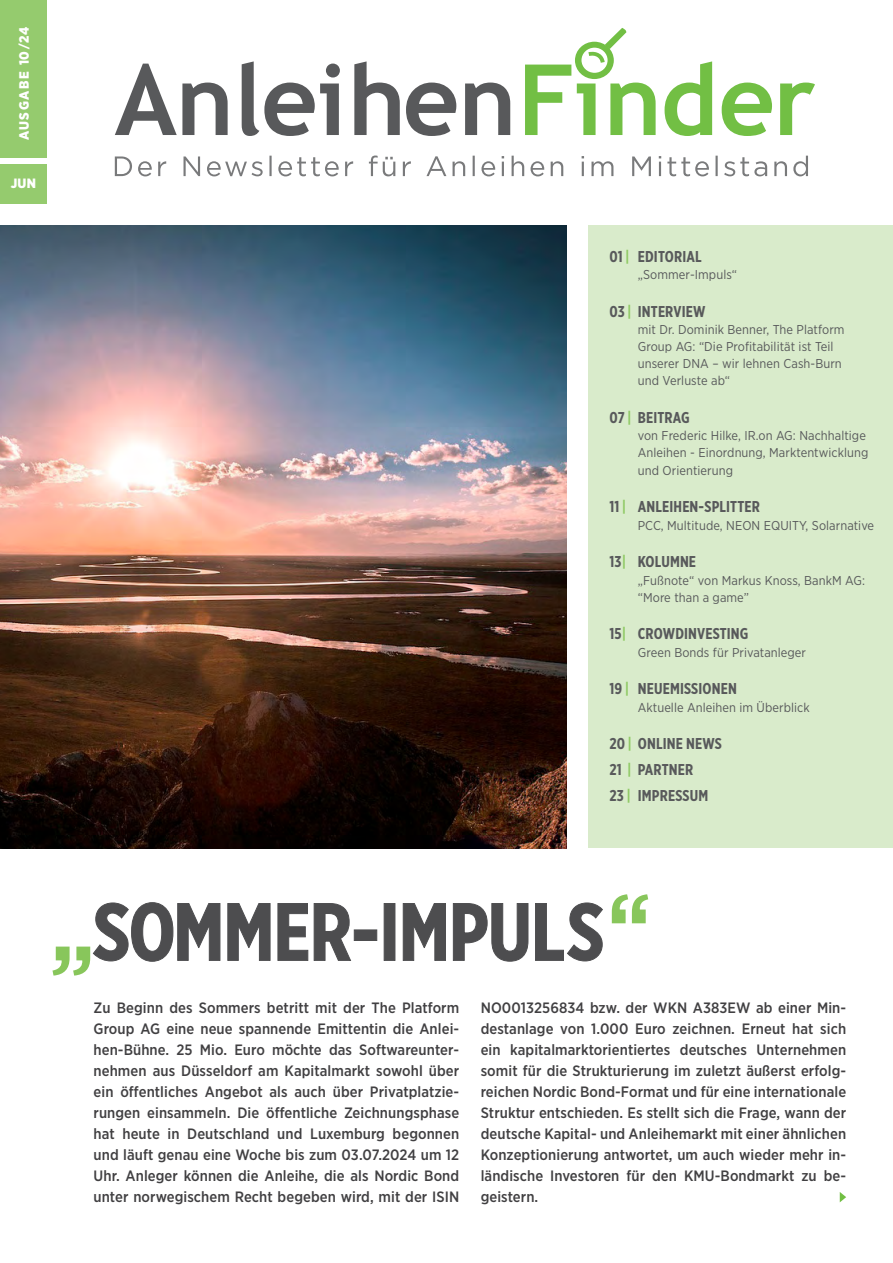
<style>
.page{position:relative;width:893px;height:1263px;background:#fff}
.page>*{position:absolute;margin:0;border:0;box-sizing:border-box;transform-origin:0 0}
.t1{font:700 15.75px/25.7px "Gotham X Narrow";letter-spacing:.01em;color:#58595b;text-align:justify}
.t2{font:500 15px/21px "Gotham Narrow";letter-spacing:.005em;color:#414042;text-align:justify}
.t3{font:900 13.5px "Gotham Narrow";letter-spacing:.11em;color:#fff}
.t4{font:900 13.5px "Gotham Narrow";letter-spacing:.09em;color:#fff}
.t5{font:12.9px/17.1px "Gotham Narrow";letter-spacing:.005em;color:#58595b}
.s1{font-size:12px}
.s2{color:#8fc964}
</style>
<div class="page">
<div style="left:588px;top:225px;width:305px;height:623px;background:#d9ebcb"></div>
<img style="left:0;top:225px;width:566px;height:623px">
<div style="left:575px;top:42px;width:39px;height:37px;background:#72bf44;border-radius:50%"></div>
<div style="left:581px;top:48px;width:27px;height:25px;background:#fff;border-radius:50%"></div>
<svg style="left:588px;top:28px;width:38px;height:35px"></svg>
<svg style="left:115px;top:64px;width:113px;height:71px"></svg>
<svg style="left:242px;top:61px;width:98px;height:75px"></svg>
<svg style="left:354px;top:61px;width:46px;height:74px"></svg>
<svg style="left:406px;top:83px;width:50px;height:53px"></svg>
<svg style="left:465px;top:83px;width:45px;height:52px"></svg>
<svg style="left:525px;top:65px;width:46px;height:70px"></svg>
<svg style="left:577px;top:84px;width:19px;height:51px"></svg>
<svg style="left:610px;top:83px;width:46px;height:52px"></svg>
<svg style="left:665px;top:61px;width:47px;height:75px"></svg>
<svg style="left:722px;top:83px;width:50px;height:53px"></svg>
<svg style="left:780px;top:83px;width:35px;height:52px"></svg>
<svg style="left:115px;top:156px;width:693px;height:20px"></svg>
<div style="left:0;top:165px;width:47px;height:39px;background:#95cb6e"></div>
<div style="left:0;top:0;width:47px;height:158px;background:#95cb6e"></div>
<svg style="left:840px;top:1192px;width:6px;height:10px"></svg>
<svg style="left:612px;top:894px;width:36px;height:29px"></svg>
<svg style="left:52px;top:902px;width:551px;height:73px"></svg>
<p class="t3" style="left:15px;top:140px;width:115px;rotate:-90deg">Ausgabe 10 <span class="s1">/</span> 24</p>
<p class="t4" style="left:11px;top:175px;width:27px">Jun</p>
<p class="t1" style="left:609px;top:243px;width:94px">01 <span class="s2">|</span> EDITORIAL</p>
<p class="t5" style="left:638px;top:266px;width:101px">„Sommer-Impuls“</p>
<p class="t1" style="left:609px;top:298px;width:97px">03 <span class="s2">|</span> INTERVIEW</p>
<p class="t5" style="left:638px;top:321px;width:208px">mit Dr. Dominik Benner, The Platform<br>Group AG: “Die Profitabilität ist Teil unserer DNA – wir lehnen Cash-Burn und Verluste ab“</p>
<p class="t1" style="left:609px;top:405px;width:82px">07 <span class="s2">|</span> BEITRAG</p>
<p class="t5" style="left:638px;top:427px;width:232px">von Frederic Hilke, IR.on AG: Nachhaltige<br>Anleihen - Einordnung, Marktentwicklung und Orientierung</p>
<p class="t1" style="left:609px;top:494px;width:152px">11 <span class="s2">|</span> ANLEIHEN-SPLITTER</p>
<p class="t5" style="left:638px;top:516px;width:238px">PCC, Multitude, NEON EQUITY, Solarnative</p>
<p class="t1" style="left:609px;top:549px;width:88px">13<span class="s2">|</span> KOLUMNE</p>
<p class="t5" style="left:638px;top:571px;width:229px">„Fußnote“ von Markus Knoss, BankM AG: “More than a game”</p>
<p class="t1" style="left:609px;top:621px;width:140px">15<span class="s2">|</span> CROWDINVESTING</p>
<p class="t5" style="left:638px;top:643px;width:170px">Green Bonds für Privatanleger</p>
<p class="t1" style="left:609px;top:676px;width:47px">19 <span class="s2">|</span> NEUEM</p>
<p class="t1" style="left:680px;top:676px;width:58px">ISSIONEN</p>
<p class="t5" style="left:638px;top:698px;width:173px">Aktuelle Anleihen im Überblick</p>
<p class="t1" style="left:609px;top:731px;width:46px">20 <span class="s2">|</span> ONLINE</p>
<p class="t1" style="left:609px;top:731px;width:87px;text-indent:77px">NEWS 21 <span class="s2">|</span> PARTNER 23<span class="s2">|</span> IMPRESSUM</p>
<p class="t2" style="left:94px;top:997px;width:367px">Zu Beginn des Sommers betritt mit der The Platform Group AG eine neue spannende Emittentin die Anlei&shy;hen-Bühne. 25 Mio. Euro möchte das Softwareunter&shy;nehmen aus Düsseldorf am Kapitalmarkt sowohl über ein öffentliches Angebot als auch über Privatplatzie&shy;rungen einsammeln. Die öffentliche Zeichnungsphase hat heute in Deutschland und Luxemburg begonnen und läuft genau eine Woche bis zum 03.07.2024 um 12<br>Uhr. Anleger können die Anleihe, die als Nordic Bond unter norwegischem Recht begeben wird, mit der ISIN</p>
<p class="t2" style="left:481px;top:997px;width:367px">NO0013256834 bzw. der WKN A383EW ab einer Min&shy;destanlage von 1.000 Euro zeichnen. Erneut hat sich ein kapitalmarktorientiertes deutsches Unternehmen somit für die Strukturierung im zuletzt äußerst erfolg&shy;reichen Nordic Bond-Format und für eine internationale Struktur entschieden. Es stellt sich die Frage, wann der deutsche Kapital- und Anleihemarkt mit einer ähnlichen Konzeptionierung antwortet, um auch wieder mehr in&shy;ländische Investoren für den KMU-Bondmarkt zu be&shy;geistern.</p>
</div>
